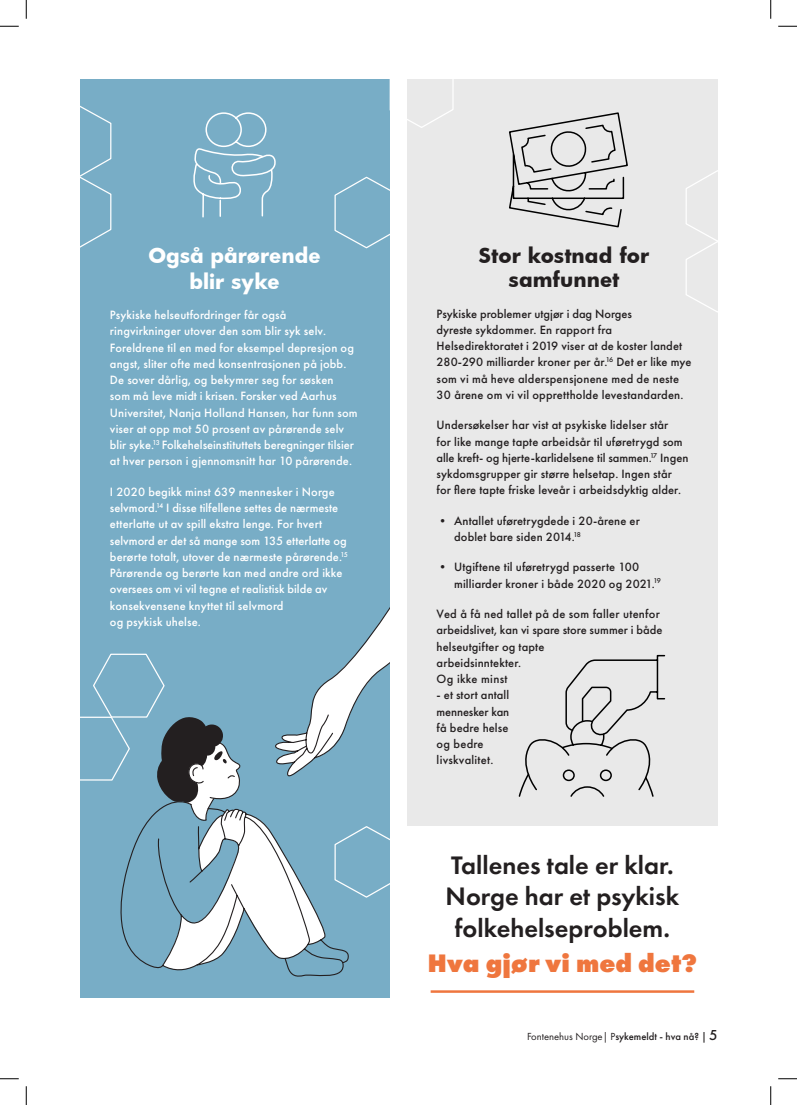
<style>
.page{position:relative;width:797px;height:1105px;background:#fff}
.page>*{position:absolute;margin:0;border:0;box-sizing:border-box;transform-origin:0 0}
.t1{font:600 26.25px/31.4px "Futura PT";color:#231f20;text-align:center}
.t2{font:800 26.25px "Futura PT";color:#ef763e}
.t3{font:700 20px/24px "Futura";color:#231f20;text-align:center}
.t4{font:700 20px/25.5px "Futura";color:#fff;text-align:center}
.t5{font:500 12.5px/16.2px "Futura PT";letter-spacing:.01em;color:#231f20}
.t6{font:500 12.5px/16.2px "Futura PT";letter-spacing:.01em;color:#fff}
.t7{font:10.62px "Futura PT";color:#231f20}
.s1{font-weight:500}
.s2{font-weight:500;font-size:15px}
</style>
<div class="page">
<div style="left:80px;top:79px;width:309px;height:919px;background:#78adc6"></div>
<svg style="left:80px;top:105px;width:32px;height:143px"></svg>
<svg style="left:334px;top:176px;width:56px;height:73px"></svg>
<svg style="left:193px;top:112px;width:83px;height:106px"></svg>
<div style="left:407px;top:79px;width:310px;height:747px;background:#e9e9e9"></div>
<svg style="left:509px;top:112px;width:119px;height:116px"></svg>
<svg style="left:518px;top:654px;width:148px;height:143px"></svg>
<svg style="left:686px;top:169px;width:32px;height:145px"></svg>
<svg style="left:389px;top:79px;width:65px;height:50px"></svg>
<hr style="left:430px;top:990px;width:264px;height:3px;background:#ef763e">
<svg style="left:80px;top:596px;width:310px;height:374px"></svg>
<svg style="left:0;top:25px;width:19px;height:2px"></svg>
<svg style="left:778px;top:25px;width:19px;height:2px"></svg>
<svg style="left:0;top:1078px;width:19px;height:1px"></svg>
<svg style="left:778px;top:1078px;width:19px;height:1px"></svg>
<svg style="left:25px;top:0;width:2px;height:19px"></svg>
<svg style="left:25px;top:1086px;width:2px;height:19px"></svg>
<svg style="left:770px;top:0;width:1px;height:19px"></svg>
<svg style="left:770px;top:1086px;width:1px;height:19px"></svg>
<p class="t4" style="left:148px;top:242px;width:174px">Også pårørende blir syke</p>
<p class="t6" style="left:110px;top:307px;width:249px">Psykiske helseutfordringer får også ringvirkninger utover den som blir syk selv.<br>Foreldrene til en med for eksempel depresjon og angst, sliter ofte med konsentrasjonen på jobb.<br>De sover då rlig, og bekymrer seg for søsken<br>som må leve midt i krisen. Forsker ved Aarhus Universitet, Nanja Holland Hansen, har funn som viser at opp mot 50 prosent av pårørende selv blir syke.<sup>13</sup> Folkehelseinstituttets beregninger tilsier at hver person i gjennomsnitt har 10 pårørende.</p>
<p class="t6" style="left:110px;top:483px;width:240px">I 2020 begikk minst 639 mennesker i Norge selvmord.<sup>14</sup> I disse tilfellene settes de nærmeste etterlatte ut av spill ekstra lenge. For hvert selvmord er det så mange som 135 etterlatte og berørte totalt, utover de nærmeste pårørende.<sup>15<br></sup>Pårørende og berørte kan med andre ord ikke oversees om vi vil tegne et realistisk bilde av konsekvensene knyttet til selvmord<br>og psykisk uhelse.</p>
<p class="t3" style="left:479px;top:243px;width:172px">Stor kostnad for samfunnet</p>
<p class="t5" style="left:436px;top:305px;width:256px">Psykiske problemer utgjør i dag Norges<br>dyreste sykdommer. En rapport fra Helsedirektoratet i 2019 viser at de koster landet 280-290 milliarder kroner per år.<sup>16</sup> Det er like mye som vi må heve alderspensjonene med de neste 30 årene om vi vil opprettholde levestandarden.</p>
<p class="t5" style="left:436px;top:417px;width:253px">Undersøkelser har vist at psykiske lidelser står<br>for like mange tapte arbeidsår til uføretrygd som alle kreft- og hjerte-karlidelsene til sammen.<sup>17</sup> Ingen sykdomsgrupper gir større helsetap. Ingen står for flere tapte friske leveår i arbeidsdyktig alder.</p>
<p class="t5" style="left:454px;top:512px;width:187px;text-indent:-18px">• Antallet uføretrygdede i 20-å rene er doblet bare siden 2014.<sup>18</sup></p>
<p class="t5" style="left:454px;top:559px;width:208px;text-indent:-18px">• Utgiftene til uføretrygd passerte 100 milliarder kroner i både 2020 og 2021.<sup>19</sup></p>
<p class="t5" style="left:436px;top:606px;width:227px">Ved å få ned tallet på de som faller utenfor arbeidslivet, kan vi spare store summer i både helseutgifter og tapte<br>arbeidsinntekter.<br>Og ikke minst</p>
<p class="t5" style="left:436px;top:687px;width:74px">- et stort antall mennesker kan få bedre helse og bedre livskvalitet.</p>
<p class="t1" style="left:445px;top:849px;width:235px">Tallenes tale er klar.<br>Norge har et psykisk folkehelseproblem.</p>
<p class="t2" style="left:427px;top:946px;width:271px">Hva gjør vi med det?</p>
<p class="t7" style="left:527px;top:1030px;width:192px">Fontenehus Norge| P<span class="s1">sykemeldt - hva nå? |</span> <span class="s2">5</span></p>
</div>
